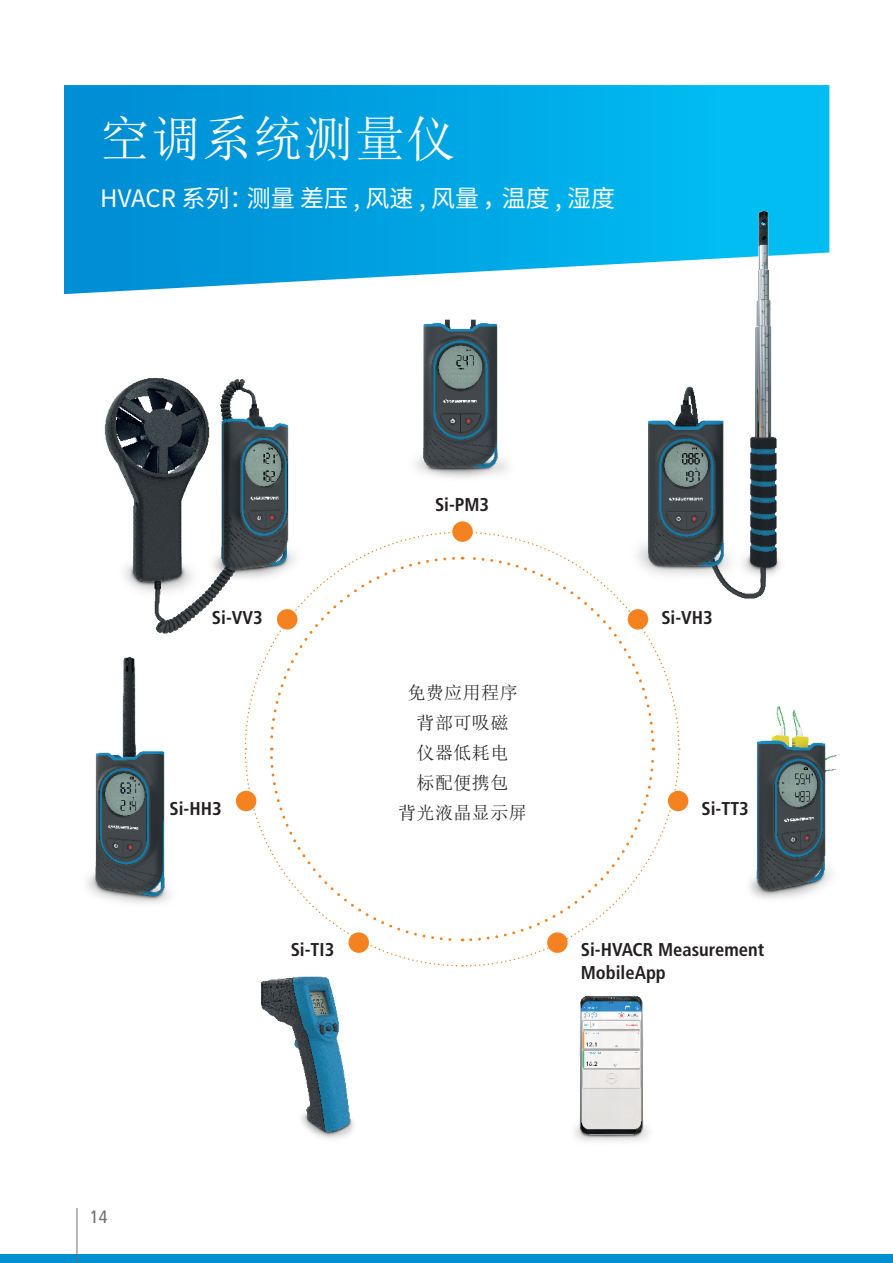
<style>
.page{position:relative;width:893px;height:1263px;background:#fff}
.page>*{position:absolute;margin:0;border:0;box-sizing:border-box;transform-origin:0 0}
.t1{font:49.5px "N Sim Sun";letter-spacing:.03em;color:#fff}
.t2{font:24px "Source Han Sans CN";color:#fff}
.t3{font:700 condensed 18.6px/22.2px "Frutiger LT Std";color:#231f20}
.Normal_e{font:18px "Sim Sun";letter-spacing:.025em;color:#231f20}
.t4{font:condensed 18px "Frutiger LT Std";color:#6c6d70}
</style>
<div class="page">
<div style="left:0;top:1254px;width:893px;height:9px;background:#008fd0"></div>
<hr style="left:77px;top:1208px;width:1px;height:55px;background:#6c6d70">
<svg style="left:64px;top:85px;width:765px;height:209px;background:#10a9e3"></svg>
<svg style="left:244px;top:752px;width:214px;height:215px"></svg>
<svg style="left:268px;top:555px;width:388px;height:388px"></svg>
<div style="left:452px;top:521px;width:21px;height:21px;background:#f58220;border-radius:50%"></div>
<img style="left:574px;top:995px;width:75px;height:147px">
<img style="left:86px;top:657px;width:84px;height:247px">
<img style="left:415px;top:319px;width:93px;height:159px">
<img style="left:749px;top:706px;width:91px;height:193px">
<img style="left:620px;top:199px;width:183px;height:412px">
<img style="left:104px;top:377px;width:210px;height:260px">
<div style="left:277px;top:609px;width:20px;height:21px;background:#f58220;border-radius:50%"></div>
<div style="left:236px;top:791px;width:20px;height:20px;background:#f58220;border-radius:50%"></div>
<div style="left:348px;top:932px;width:21px;height:21px;background:#f58220;border-radius:50%"></div>
<div style="left:628px;top:609px;width:20px;height:21px;background:#f58220;border-radius:50%"></div>
<div style="left:668px;top:791px;width:20px;height:20px;background:#f58220;border-radius:50%"></div>
<div style="left:547px;top:932px;width:21px;height:21px;background:#f58220;border-radius:50%"></div>
<img style="left:252px;top:958px;width:116px;height:181px">
<p class="t1" style="left:100px;top:114px;width:357px">空调系统测量仪</p>
<p class="t2" style="left:100px;top:185px;width:516px">HVACR 系列：测量 差压 , 风速 , 风量 ，温度 , 湿度</p>
<p class="t3" style="left:212px;top:607px;width:52px">Si-VV3</p>
<p class="t3" style="left:170px;top:797px;width:54px">Si-HH3</p>
<p class="t3" style="left:291px;top:939px;width:45px">Si-TI3</p>
<p class="t3" style="left:435px;top:494px;width:56px">Si-PM3</p>
<p class="Normal_e" style="left:407px;top:684px;width:112px">免费应用程序</p>
<p class="Normal_e" style="left:417px;top:714px;width:93px">背部可吸磁</p>
<p class="Normal_e" style="left:417px;top:744px;width:93px">仪器低耗电</p>
<p class="Normal_e" style="left:417px;top:774px;width:93px">标配便携包</p>
<p class="Normal_e" style="left:398px;top:804px;width:130px">背光液晶显示屏</p>
<p class="t3" style="left:661px;top:607px;width:53px">Si-VH3</p>
<p class="t3" style="left:702px;top:797px;width:49px">Si-TT3</p>
<p class="t3" style="left:581px;top:939px;width:185px">Si-HVACR Measurement<br>MobileApp</p>
<p class="t4" style="left:90px;top:1206px;width:19px">14</p>
</div>
